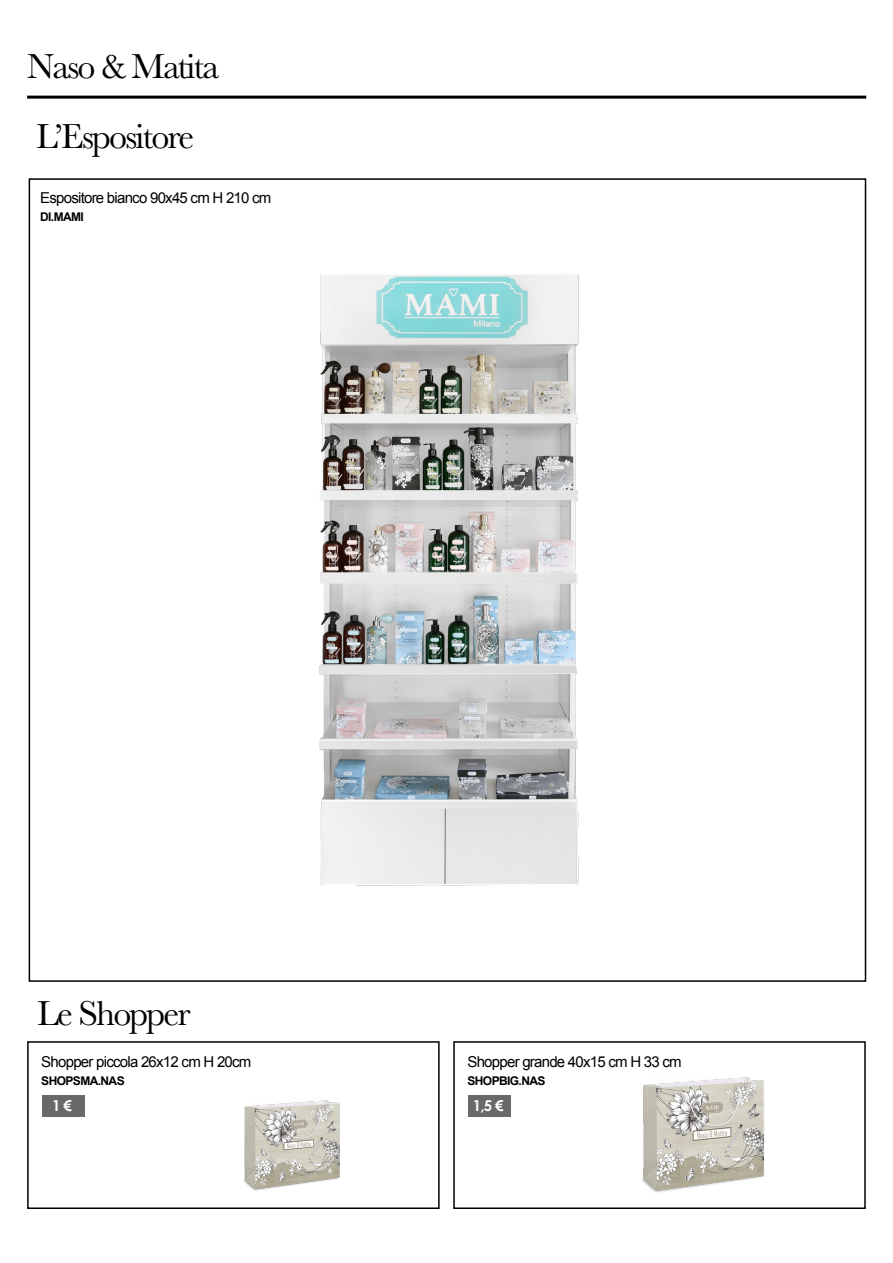
<style>
.page{position:relative;width:893px;height:1263px;background:#fff}
.page>*{position:absolute;margin:0;border:0;box-sizing:border-box;transform-origin:0 0}
.t1{font:36px "Baskerville";letter-spacing:-.05em;color:#000}
.t2{font:15px "Arial";letter-spacing:-.05em;color:#000}
.t3{font:700 15px "Century Gothic";color:#fff}
.t4{font:700 12px "Arial";letter-spacing:-.05em;color:#000}
</style>
<div class="page">
<img style="left:642px;top:1077px;width:122px;height:116px">
<img style="left:243px;top:1100px;width:97px;height:91px">
<hr style="left:27px;top:96px;width:839px;height:3px;background:#000">
<div style="left:468px;top:1095px;width:42px;height:21px;background:#6a696a"></div>
<div style="left:42px;top:1095px;width:42px;height:21px;background:#6a696a"></div>
<div style="left:453px;top:1041px;width:413px;height:168px;border:2px solid #000"></div>
<div style="left:27px;top:1041px;width:413px;height:168px;border:2px solid #000"></div>
<img style="left:319px;top:274px;width:260px;height:612px">
<h1 class="t1" style="left:27px;top:44px;width:194px">Naso &amp; Matita</h1>
<h1 class="t1" style="left:36px;top:113px;width:160px">L’Espositore</h1>
<p class="t2" style="left:40px;top:188px;width:233px">Espositore bianco 90x45 cm H 210 cm</p>
<p class="t4" style="left:40px;top:209px;width:45px">DI.MAMI</p>
<h1 class="t1" style="left:37px;top:990px;width:155px">Le Shopper</h1>
<p class="t2" style="left:41px;top:1052px;width:212px">Shopper piccola 26x12 cm H 20cm</p>
<p class="t4" style="left:41px;top:1072px;width:85px">SHOPSMA.NAS</p>
<p class="t3" style="left:52px;top:1096px;width:21px">1 €</p>
<p class="t3" style="left:473px;top:1096px;width:32px">1,5 €</p>
<p class="t2" style="left:467px;top:1052px;width:216px">Shopper grande 40x15 cm H 33 cm</p>
<p class="t4" style="left:467px;top:1072px;width:80px">SHOPBIG.NAS</p>
</div>
